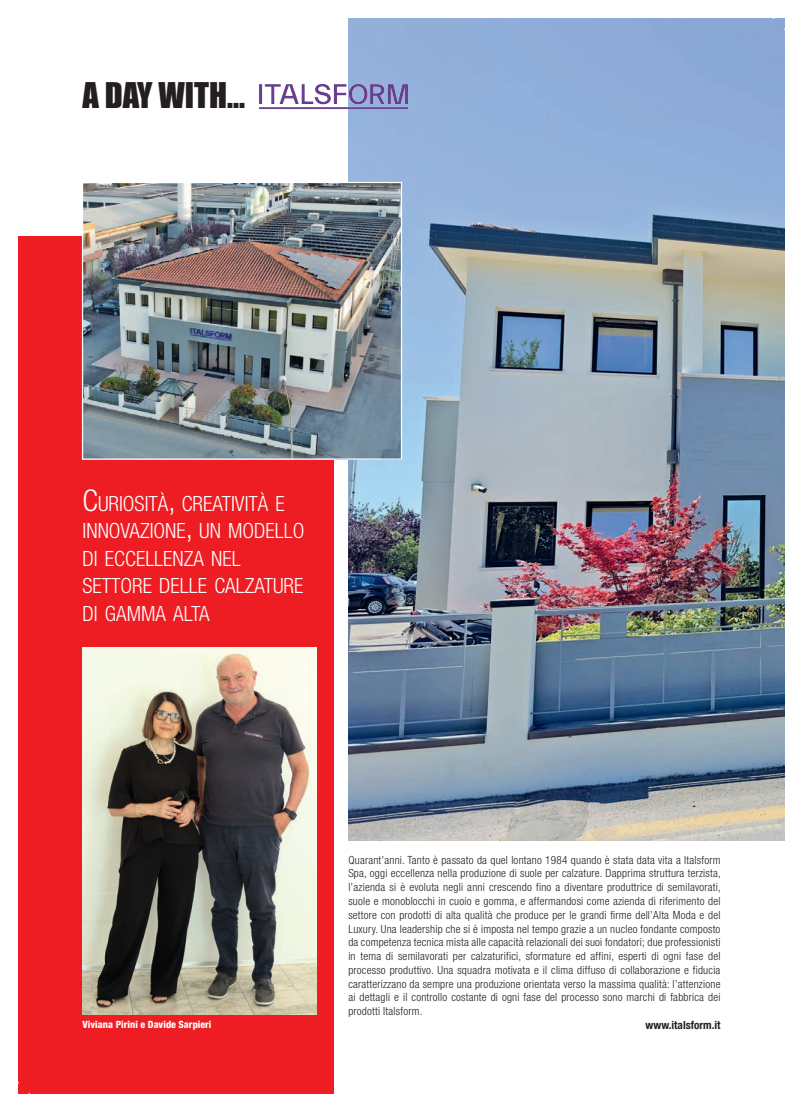
<style>
.page{position:relative;width:803px;height:1112px;background:#fff}
.page>*{position:absolute;margin:0;border:0;box-sizing:border-box;transform-origin:0 0}
.t1{font:32.5px "Impact";color:#231f20}
.t2{font:300 condensed 21px/27.5px "Helvetica Neue";color:#fff}
.Nessuna_spaziatura{font:300 condensed 11.25px/13.8px "Helvetica Neue";letter-spacing:.02em;color:#231f20;text-align:justify}
.Nessuna_spaziatura-2{font:700 condensed 11.25px "Helvetica Neue";color:#231f20}
.Nessuna_spaziatura-3{font:800 condensed 10px "Helvetica Neue";color:#fff}
.s1{font-size:30px}
</style>
<div class="page">
<img style="left:348px;top:19px;width:436px;height:821px">
<div style="left:19px;top:236px;width:315px;height:856px;background:#ee1d23"></div>
<img style="left:259px;top:74px;width:159px;height:45px">
<img style="left:83px;top:647px;width:233px;height:366px">
<img style="left:84px;top:184px;width:316px;height:273px">
<div style="left:82px;top:182px;width:320px;height:277px;border:1px solid #fff"></div>
<p class="t1" style="left:83px;top:70px;width:164px">A DAY WITH...</p>
<p class="t2" style="left:83px;top:489px;width:223px"><span class="s1">C</span>URIOSITÀ<span class="s1">,</span> CREATIVITÀ E<br>INNOVAZIONE<span class="s1">,</span> UN MODELLO<br>DI ECCELLENZA NEL<br>SETTORE DELLE CALZATURE<br>DI GAMMA ALTA</p>
<p class="Nessuna_spaziatura-3" style="left:83px;top:1018px;width:131px">Viviana Pirini e Davide Sarpieri</p>
<p class="Nessuna_spaziatura" style="left:348px;top:852px;width:374px">Quarant’anni. Tanto è passato da quel lontano 1984 quando è stata data vita a Italsform Spa, oggi eccellenza nella produzione di suole per calzature. Dapprima struttura terzista, l’azienda si è evoluta negli anni crescendo fino a diventare produttrice di semilavorati, suole e monoblocchi in cuoio e gomma, e affermandosi come azienda di riferimento del settore con prodotti di alta qualità che produce per le grandi firme dell’Alta Moda e del Luxury. Una leadership che si è imposta nel tempo grazie a un nucleo fondante composto da competenza tecnica mista alle capacità relazionali dei suoi fondatori; due professionisti in tema di semilavorati per calzaturifici, sformature ed affini, esperti di ogni fase del processo produttivo. Una squadra motivata e il clima diffuso di collaborazione e fiducia caratterizzano da sempre una produzione orientata verso la massima qualità: l’attenzione ai dettagli e il controllo costante di ogni fase del processo sono marchi di fabbrica dei prodotti Italsform.</p>
<p class="Nessuna_spaziatura-2" style="left:645px;top:1017px;width:76px">www.italsform.it</p>
</div>
